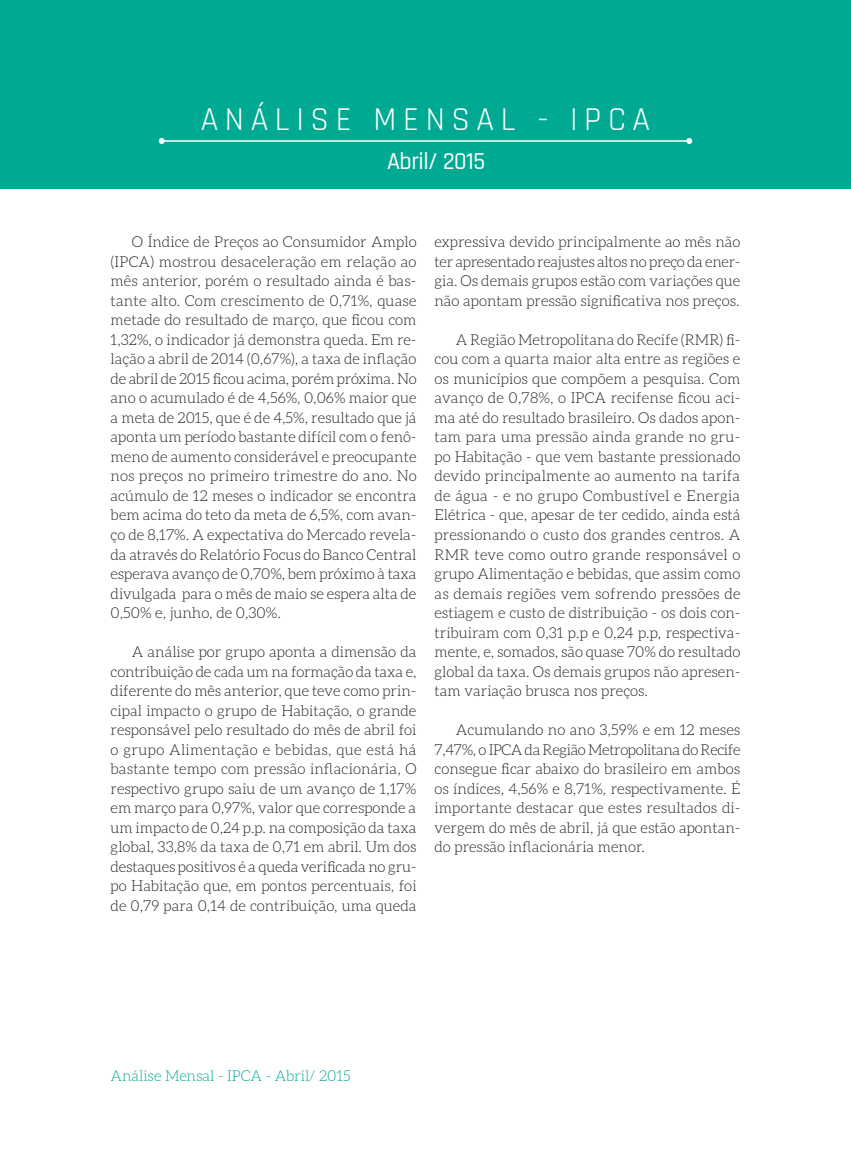
<style>
.page{position:relative;width:851px;height:1149px;background:#fff}
.page>*{position:absolute;margin:0;border:0;box-sizing:border-box;transform-origin:0 0}
.t1{font:33px "Rajdhani";letter-spacing:.2em;color:#fff}
.corpoParagrafo{font:500 24px "Rajdhani";letter-spacing:-.02em;color:#fff}
.corpoParagrafo-2{font:300 15px/19.5px "Aleo";color:#231f20;text-align:justify}
.graficoDadosClaro{font:300 15px "Aleo";color:#00a992}
</style>
<div class="page">
<div style="left:0;top:0;width:850px;height:189px;background:#00a992"></div>
<hr style="left:162px;top:140px;width:527px;height:2px;background:#fff">
<svg style="left:159px;top:138px;width:6px;height:6px"></svg>
<svg style="left:686px;top:138px;width:6px;height:6px"></svg>
<p class="t1" style="left:201px;top:101px;width:451px">ANÁLISE MENSAL - IPCA</p>
<p class="corpoParagrafo" style="left:387px;top:147px;width:99px">Abril/ 2015</p>
<p class="corpoParagrafo-2" style="left:111px;top:232px;width:307px;text-indent:21px">O Índice de Preços ao Consumidor Amplo (IPCA) mostrou desaceleração em relação ao mês anterior, porém o resultado ainda é bas&shy;tante alto. Com crescimento de 0,71%, quase metade do resultado de março, que ficou com 1,32%, o indicador já demonstra queda. Em re&shy;lação a abril de 2014 (0,67%), a taxa de inflação de abril de 2015 ficou acima, porém próxima. No ano o acumulado é de 4,56%, 0,06% maior que a meta de 2015, que é de 4,5%, resultado que já aponta um período bastante difícil com o fenô&shy;meno de aumento considerável e preocupante nos preços no primeiro trimestre do ano. No acúmulo de 12 meses o indicador se encontra bem acima do teto da meta de 6,5%, com avan&shy;ço de 8,17%. A expectativa do Mercado revela&shy;da através do Relatório Focus do Banco Central esperava avanço de 0,70%, bem próximo à taxa divulgada para o mês de maio se espera alta de 0,50% e, junho, de 0,30%.</p>
<p class="corpoParagrafo-2" style="left:111px;top:641px;width:307px;text-indent:21px">A análise por grupo aponta a dimensão da contribuição de cada um na formação da taxa e, diferente do mês anterior, que teve como prin&shy;cipal impacto o grupo de Habitação, o grande responsável pelo resultado do mês de abril foi o grupo Alimentação e bebidas, que está há bastante tempo com pressão inflacionária, O respectivo grupo saiu de um avanço de 1,17% em março para 0,97%, valor que corresponde a um impacto de 0,24 p.p. na composição da taxa global, 33,8% da taxa de 0,71 em abril. Um dos destaques positivos é a queda verificada no gru&shy;po Habitação que, em pontos percentuais, foi de 0,79 para 0,14 de contribuição, uma queda</p>
<p class="corpoParagrafo-2" style="left:434px;top:232px;width:307px">expressiva devido principalmente ao mês não ter apresentado reajustes altos no preço da ener&shy;gia. Os demais grupos estão com variações que não apontam pressão significativa nos preços.</p>
<p class="corpoParagrafo-2" style="left:434px;top:329px;width:307px;text-indent:21px">A Região Metropolitana do Recife (RMR) fi&shy;cou com a quarta maior alta entre as regiões e os municípios que compõem a pesquisa. Com avanço de 0,78%, o IPCA recifense ficou aci&shy;ma até do resultado brasileiro. Os dados apon&shy;tam para uma pressão ainda grande no gru&shy;po Habitação - que vem bastante pressionado devido principalmente ao aumento na tarifa de água - e no grupo Combustível e Energia Elétrica - que, apesar de ter cedido, ainda está pressionando o custo dos grandes centros. A RMR teve como outro grande responsável o grupo Alimentação e bebidas, que assim como as demais regiões vem sofrendo pressões de estiagem e custo de distribuição - os dois con&shy;tribuiram com 0,31 p.p e 0,24 p.p, respectiva&shy;mente, e, somados, são quase 70% do resultado global da taxa. Os demais grupos não apresen&shy;tam variação brusca nos preços.</p>
<p class="corpoParagrafo-2" style="left:434px;top:719px;width:307px;text-indent:21px">Acumulando no ano 3,59% e em 12 meses 7,47%, o IPCA da Região Metropolitana do Recife consegue ficar abaixo do brasileiro em ambos os índices, 4,56% e 8,71%, respectivamente. É importante destacar que estes resultados di&shy;vergem do mês de abril, já que estão apontan&shy;do pressão inflacionária menor.</p>
<p class="graficoDadosClaro" style="left:111px;top:1067px;width:242px">Análise Mensal - IPCA - Abril/ 2015</p>
</div>
